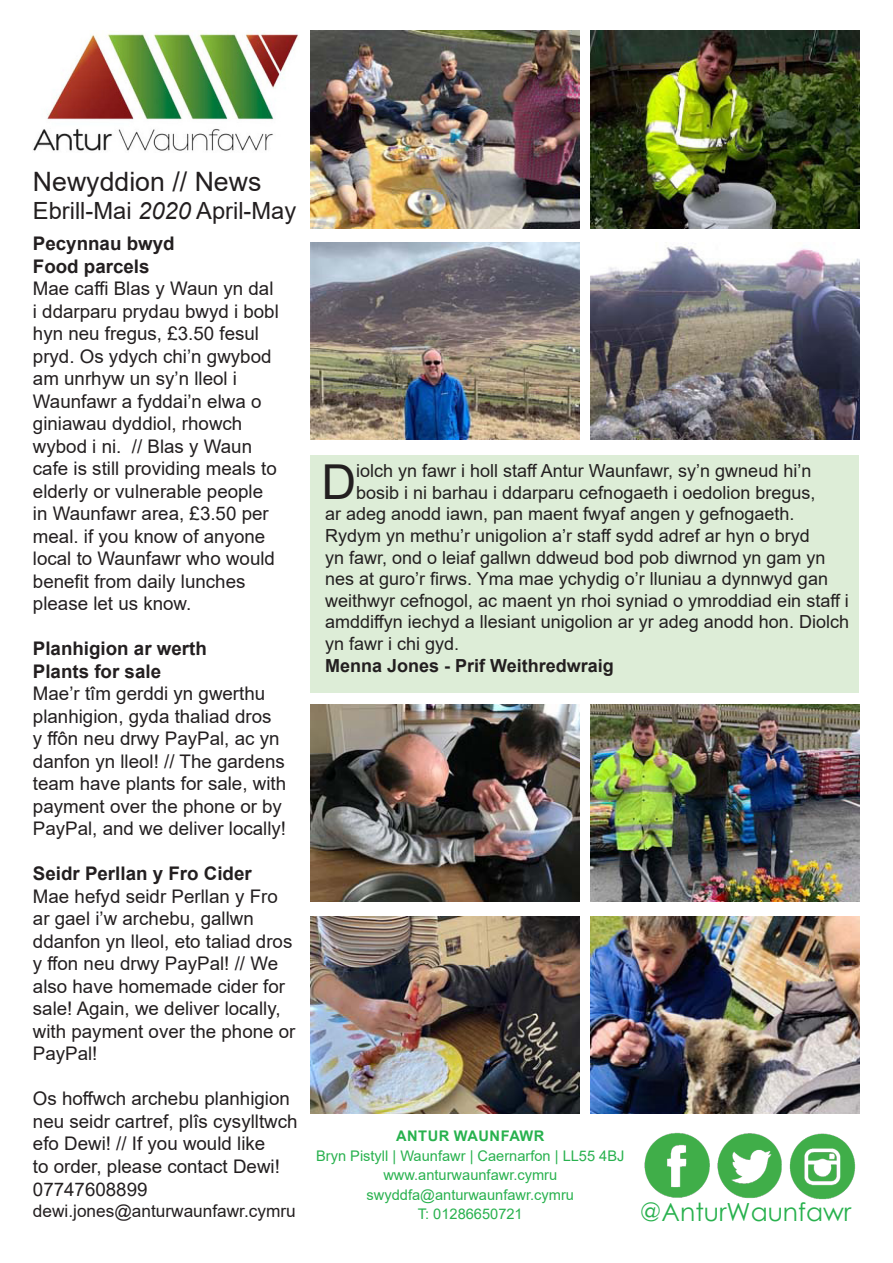
<style>
.page{position:relative;width:893px;height:1263px;background:#fff}
.page>*{position:absolute;margin:0;border:0;box-sizing:border-box;transform-origin:0 0}
.t1{font:48.15px "Arial";color:#231f20}
.t2{font:26.7px "Arial";color:#231f20}
.t3{font:25.05px "Century Gothic";color:#28b14e}
.t4{font:23.7px "Arial";color:#231f20}
.t5{font:18.75px/22.5px "Arial";color:#231f20}
.t6{font:700 18.75px "Arial";color:#231f20}
.t7{font:18px "Arial";color:#231f20}
.t8{font:700 18px "Arial";color:#231f20}
.t9{font:17.25px "Arial";color:#231f20}
.t10{font:14.7px "Arial";color:#28b14e}
.t11{font:700 14.7px "Arial";letter-spacing:.035em;color:#28b14e}
.s1{font-style:italic}
</style>
<div class="page">
<div style="left:311px;top:455px;width:548px;height:237px;background:#ddedd7"></div>
<img style="left:33px;top:31px;width:266px;height:120px">
<img style="left:644px;top:1132px;width:212px;height:68px">
<img style="left:311px;top:242px;width:268px;height:197px">
<img style="left:311px;top:31px;width:268px;height:197px">
<img style="left:591px;top:242px;width:268px;height:197px">
<img style="left:311px;top:916px;width:268px;height:198px">
<img style="left:311px;top:704px;width:268px;height:198px">
<img style="left:591px;top:704px;width:268px;height:198px">
<img style="left:591px;top:31px;width:268px;height:197px">
<img style="left:591px;top:916px;width:268px;height:198px">
<p class="t2" style="left:33px;top:163px;width:230px">Newyddion // News</p>
<p class="t4" style="left:33px;top:195px;width:265px">Ebrill-Mai <span class="s1">2020</span> April-May</p>
<p class="t6" style="left:33px;top:230px;width:143px">Pecynnau bwyd</p>
<p class="t6" style="left:33px;top:253px;width:118px">Food parcels</p>
<p class="t5" style="left:33px;top:277px;width:247px">Mae caffi Blas y Waun yn dal i ddarparu prydau bwyd i bobl hyn neu fregus, £3.50 fesul pryd. Os ydych chi’n gwybod am unrhyw un sy’n lleol i<br>Waunfawr a fyddai’n elwa o giniawau dyddiol, rhowch wybod i ni. // Blas y Waun cafe is still providing meals to elderly or vulnerable people in Waunfawr area, £3.50 per meal. if you know of anyone local to Waunfawr who would benefit from daily lunches please let us know.</p>
<p class="t6" style="left:33px;top:635px;width:175px">Planhigion ar werth</p>
<p class="t6" style="left:33px;top:658px;width:130px">Plants for sale</p>
<p class="t5" style="left:33px;top:682px;width:255px">Mae’r tîm gerddi yn gwerthu planhigion, gyda thaliad dros<br>y ffôn neu drwy PayPal, ac yn danfon yn lleol! // The gardens team have plants for sale, with payment over the phone or by<br>PayPal, and we deliver locally!</p>
<p class="t6" style="left:33px;top:860px;width:220px">Seidr Perllan y Fro Cider</p>
<p class="t5" style="left:33px;top:885px;width:264px">Mae hefyd seidr Perllan y Fro ar gael i’w archebu, gallwn ddanfon yn lleol, eto taliad dros y ffon neu drwy PayPal! // We also have homemade cider for sale! Again, we deliver locally, with payment over the phone or<br>PayPal!</p>
<p class="t5" style="left:33px;top:1087px;width:266px">Os hoffwch archebu planhigion neu seidr cartref, plîs cysylltwch efo Dewi! // If you would like<br>to order, please contact Dewi!<br>07747608899</p>
<p class="t9" style="left:33px;top:1199px;width:264px">dewi.jones@anturwaunfawr.cymru</p>
<p class="t1" style="left:321px;top:449px;width:36px">D</p>
<p class="t7" style="left:356px;top:458px;width:457px">iolch yn fawr i holl staff Antur Waunfawr, sy’n gwneud hi’n</p>
<p class="t7" style="left:356px;top:480px;width:461px">bosib i ni barhau i ddarparu cefnogaeth i oedolion bregus,</p>
<p class="t7" style="left:325px;top:502px;width:471px">ar adeg anodd iawn, pan maent fwyaf angen y gefnogaeth.</p>
<p class="t7" style="left:325px;top:523px;width:486px">Rydym yn methu’r unigolion a’r staff sydd adref ar hyn o bryd</p>
<p class="t7" style="left:325px;top:545px;width:502px">yn fawr, ond o leiaf gallwn ddweud bod pob diwrnod yn gam yn</p>
<p class="t7" style="left:325px;top:566px;width:504px">nes at guro’r firws. Yma mae ychydig o’r lluniau a dynnwyd gan</p>
<p class="t7" style="left:325px;top:588px;width:525px">weithwyr cefnogol, ac maent yn rhoi syniad o ymroddiad ein staff i</p>
<p class="t7" style="left:325px;top:610px;width:525px">amddiffyn iechyd a llesiant unigolion ar yr adeg anodd hon. Diolch</p>
<p class="t7" style="left:325px;top:631px;width:136px">yn fawr i chi gyd.</p>
<p class="t8" style="left:325px;top:652px;width:290px">Menna Jones - Prif Weithredwraig</p>
<p class="t11" style="left:396px;top:1125px;width:150px">ANTUR WAUNFAWR</p>
<p class="t10" style="left:316px;top:1145px;width:310px">Bryn Pistyll | Waunfawr | Caernarfon | LL55 4BJ</p>
<p class="t10" style="left:383px;top:1165px;width:175px">www.anturwaunfawr.cymru</p>
<p class="t10" style="left:367px;top:1184px;width:209px">swyddfa@anturwaunfawr.cymru</p>
<p class="t10" style="left:418px;top:1204px;width:106px">T: 01286650721</p>
<p class="t3" style="left:640px;top:1194px;width:213px">@AnturWaunfawr</p>
</div>
